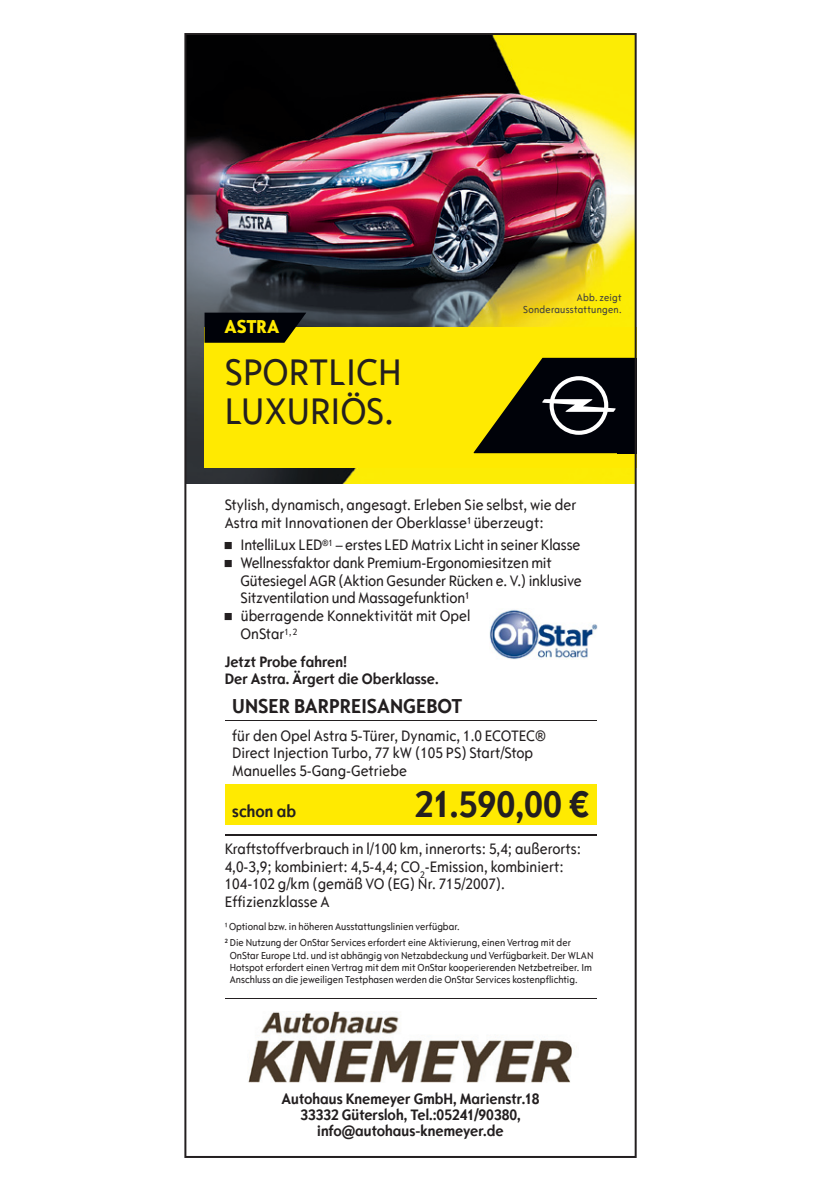
<style>
.page{position:relative;width:840px;height:1191px;background:#fff}
.page>*{position:absolute;margin:0;border:0;box-sizing:border-box;transform-origin:0 0}
.t1{font:39px/39px "Opel Sans Condensed";color:#231f20}
.t2{font:700 39px "Opel Sans Condensed";color:#231f20}
.t3{font:700 21.2px "Opel Sans Condensed";color:#231f20}
.t4{font:800 19.4px "Opel Sans Condensed";color:#ffea01}
.t5{font:700 17.8px "Opel Sans Condensed";color:#231f20}
.t6{font:16px/17.8px "Opel Sans Condensed";letter-spacing:-.01em;color:#231f20}
.t7{font:16px/17.8px "Opel Sans Condensed";color:#231f20}
.t8{font:700 16px/16px "Opel Sans Condensed";color:#231f20}
.t9{font:10.6px/12.4px "Opel Sans Condensed";color:#231f20}
.t10{font:10.6px/11.6px "Opel Sans Condensed";letter-spacing:.02em;color:#3e3e3f;text-align:right}
</style>
<div class="page">
<img style="left:187px;top:36px;width:446px;height:1047px">
<h3 class="t4" style="left:224px;top:315px;width:56px">ASTRA</h3>
<h1 class="t1" style="left:225px;top:352px;width:178px">SPORTLICH<br>LUXURIÖS.</h1>
<p class="t10" style="left:523px;top:292px;width:100px">Abb. zeigt<br>Sonderausstattungen.</p>
<h3 class="t6" style="left:224px;top:496px;width:353px">Stylish, dynamisch, angesagt. Erleben Sie selbst, wie der<br>Astra mit Innovationen der Oberklasse¹ überzeugt:</h3>
<h3 class="t6" style="left:224px;top:536px;width:357px">flIntelliLux LED<sup>®1</sup> – erstes LED Matrix Licht in seiner Klasse flWellnessfaktor dank Premium-Ergonomiesitzen mit</h3>
<h3 class="t6" style="left:240px;top:571px;width:342px">Gütesiegel AGR (Aktion Gesunder Rücken e. V.) inklusive</h3>
<h3 class="t6" style="left:240px;top:589px;width:230px">Sitzventilation und Massagefunktion¹</h3>
<h3 class="t6" style="left:224px;top:607px;width:247px">flüberragende Konnektivität mit Opel</h3>
<h3 class="t6" style="left:240px;top:624px;width:59px">OnStar<sup>1,</sup> <sup>2</sup></h3>
<h3 class="t8" style="left:224px;top:652px;width:215px;line-height:17.8px">Jetzt Probe fahren!<br>Der Astra. Ärgert die Oberklasse.</h3>
<h2 class="t3" style="left:232px;top:694px;width:231px">UNSER BARPREISANGEBOT</h2>
<h3 class="t7" style="left:232px;top:726px;width:315px">für den Opel Astra 5-Türer, Dynamic, 1.0 ECOTEC®<br>Direct Injection Turbo, 77 kW (105 PS) Start/Stop<br>Manuelles 5-Gang-Getriebe</h3>
<h3 class="t5" style="left:232px;top:800px;width:65px">schon ab</h3>
<h1 class="t2" style="left:414px;top:780px;width:176px">21.590,00 €</h1>
<h3 class="t7" style="left:224px;top:840px;width:358px">Kraftstoffverbrauch in l/100 km, innerorts: 5,4; außerorts:<br>4,0-3,9; kombiniert: 4,5-4,4; CO<sub>2</sub>-Emission, kombiniert:<br>104-102 g/km (gemäß VO (EG) Nr. 715/2007).<br>Effizienzklasse A</h3>
<p class="t9" style="left:224px;top:918px;width:348px;line-height:16.2px">¹ Optional bzw. in höheren Ausstattungslinien verfügbar.<br><sup>2</sup> Die Nutzung der OnStar Services erfordert eine Aktivierung, einen Vertrag mit der</p>
<p class="t9" style="left:230px;top:949px;width:365px">OnStar Europe Ltd. und ist abhängig von Netzabdeckung und Verfügbarkeit. Der WLAN<br>Hotspot erfordert einen Vertrag mit dem mit OnStar kooperierenden Netzbetreiber. Im<br>Anschluss an die jeweiligen Testphasen werden die OnStar Services kostenpflichtig.</p>
<h3 class="t8" style="left:281px;top:1090px;width:259px;text-align:center">Autohaus Knemeyer GmbH, Marienstr.18<br>33332 Gütersloh, Tel.:05241/90380, info@autohaus-knemeyer.de</h3>
</div>
